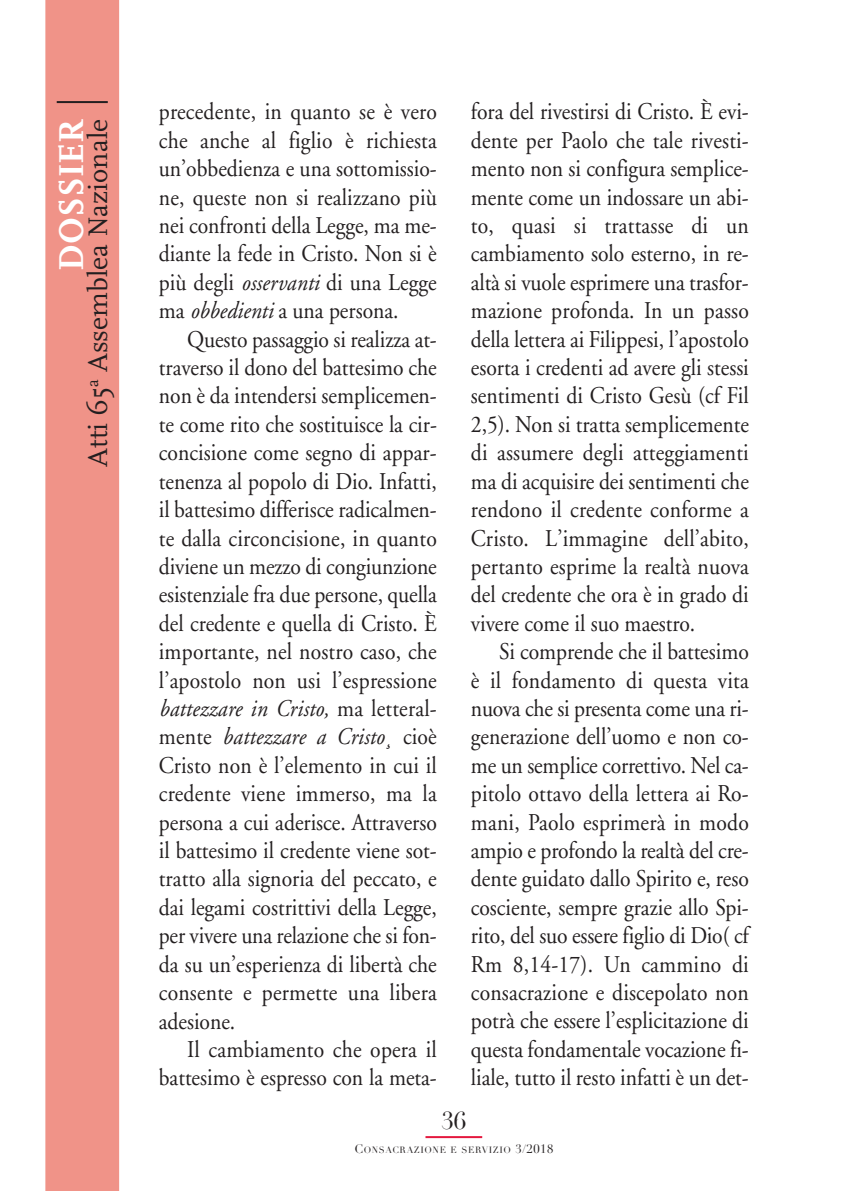
<style>
.page{position:relative;width:851px;height:1191px;background:#fff}
.page>*{position:absolute;margin:0;border:0;box-sizing:border-box;transform-origin:0 0}
.t1{font:700 36px "FF Scala";color:#fff}
.t2{font:28px "FF Scala";color:#231f20}
.t3{font:24px/28.4px "Adobe Garamond";color:#231f20;text-align:justify;scale:.9 1}
.t4{font:24px "Didot";color:#231f20}
.t5{font:9px "Didot";letter-spacing:.065em;color:#231f20}
.s1{font-style:italic}
.s2{font-size:12px}
</style>
<div class="page">
<div style="left:45px;top:0;width:74px;height:1191px;background:#f09388"></div>
<hr style="left:425px;top:1136px;width:57px;height:2px;background:#e4183e">
<hr style="left:57px;top:101px;width:51px;height:2px;background:#231f20">
<h1 class="t1" style="left:50px;top:271px;width:153px;rotate:-90deg">DOSSIER</h1>
<p class="t2" style="left:81px;top:466px;width:349px;rotate:-90deg">Atti 65<sup>a</sup> Assemblea Nazionale</p>
<p class="t3" style="left:159px;top:100px;width:310px">precedente, in quanto se è vero che anche al figlio è richiesta un’obbedienza e una sottomissio&shy;ne, queste non si realizzano più nei confronti della Legge, ma me&shy;diante la fede in Cristo. Non si è più degli <span class="s1">osservanti</span> di una Legge ma <span class="s1">obbedienti</span> a una persona.</p>
<p class="t3" style="left:159px;top:327px;width:310px;text-indent:28px">Questo passaggio si realizza at&shy;traverso il dono del battesimo che non è da intendersi semplicemen&shy;te come rito che sostituisce la cir&shy;concisione come segno di appar&shy;tenenza al popolo di Dio. Infatti, il battesimo differisce radicalmen&shy;te dalla circoncisione, in quanto diviene un mezzo di congiunzione esistenziale fra due persone, quella del credente e quella di Cristo. È importante, nel nostro caso, che l’apostolo non usi l’espressione <span class="s1">battezzare in Cristo,</span> ma letteral&shy;mente <span class="s1">battezzare a Cristo¸</span> cioè Cristo non è l’elemento in cui il credente viene immerso, ma la persona a cui aderisce. Attraverso il battesimo il credente viene sot&shy;tratto alla signoria del peccato, e dai legami costrittivi della Legge, per vivere una relazione che si fon&shy;da su un’esperienza di libertà che consente e permette una libera adesione.</p>
<p class="t3" style="left:159px;top:1037px;width:310px;text-align:right">Il cambiamento che opera il battesimo è espresso con la meta-</p>
<p class="t3" style="left:471px;top:100px;width:310px">fora del rivestirsi di Cristo. È evi&shy;dente per Paolo che tale rivesti&shy;mento non si configura semplice&shy;mente come un indossare un abi&shy;to, quasi si trattasse di un cambiamento solo esterno, in re&shy;altà si vuole esprimere una trasfor&shy;mazione profonda. In un passo della lettera ai Filippesi, l’apostolo esorta i credenti ad avere gli stessi sentimenti di Cristo Gesù (cf Fil 2,5). Non si tratta semplicemente di assumere degli atteggiamenti ma di acquisire dei sentimenti che rendono il credente conforme a Cristo. L’immagine dell’abito, pertanto esprime la realtà nuova del credente che ora è in grado di vivere come il suo maestro.</p>
<p class="t3" style="left:471px;top:639px;width:310px;text-indent:28px">Si comprende che il battesimo è il fondamento di questa vita nuova che si presenta come una ri&shy;generazione dell’uomo e non co&shy;me un semplice correttivo. Nel ca&shy;pitolo ottavo della lettera ai Ro&shy;mani, Paolo esprimerà in modo ampio e profondo la realtà del cre&shy;dente guidato dallo Spirito e, reso cosciente, sempre grazie allo Spi&shy;rito, del suo essere figlio di Dio( cf Rm 8,14-17). Un cammino di consacrazione e discepolato non potrà che essere l’esplicitazione di questa fondamentale vocazione fi&shy;liale, tutto il resto infatti è un det-</p>
<p class="t4" style="left:441px;top:1106px;width:26px">36</p>
<p class="t5" style="left:354px;top:1144px;width:200px"><span class="s2">C</span>ONSACRAZIONE E SERVIZIO <span class="s2">3/2018</span></p>
</div>
